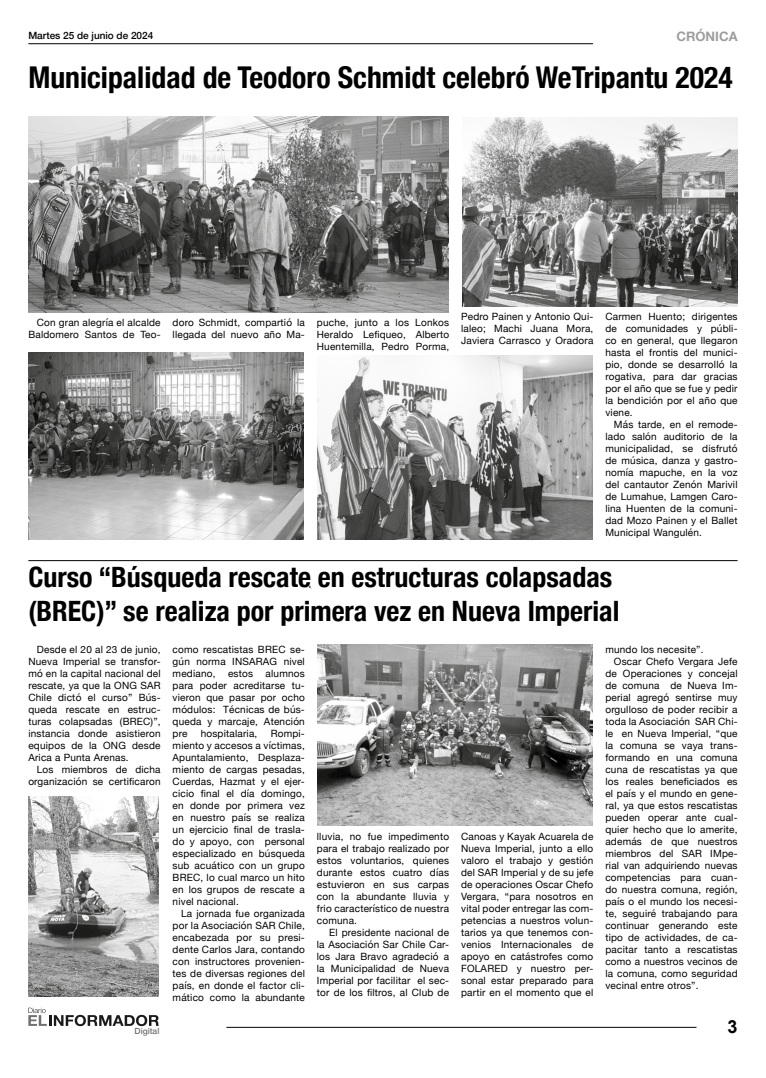
<style>
.page{position:relative;width:766px;height:1078px;background:#fff}
.page>*{position:absolute;margin:0;border:0;box-sizing:border-box;transform-origin:0 0}
.t1{font:700 condensed 30px "Helvetica Neue";color:#000}
.t2{font:700 condensed 28px/33.6px "Helvetica Neue";color:#000}
.t3{font:700 18px "Arial";color:#000}
.t4{font:700 13px "Helvetica Neue";color:#9d9d9c}
.t5{font:10px/12px "Helvetica Neue";letter-spacing:.02em;color:#000;text-align:justify}
.t6{font:500 10px "Helvetica Neue";color:#000}
.t7{font:500 8.5px "Helvetica Neue";color:#717170}
</style>
<div class="page">
<hr style="left:28px;top:43px;width:564px;height:1px;background:#000">
<hr style="left:226px;top:1026px;width:470px;height:1px;background:#000">
<svg style="left:28px;top:1007px;width:131px;height:18px"></svg>
<hr style="left:28px;top:560px;width:709px;height:1px;background:#000">
<img style="left:28px;top:117px;width:420px;height:195px">
<img style="left:462px;top:117px;width:275px;height:189px">
<img style="left:28px;top:352px;width:275px;height:187px">
<img style="left:317px;top:644px;width:275px;height:181px">
<img style="left:28px;top:796px;width:131px;height:200px">
<img style="left:317px;top:355px;width:275px;height:184px">
<p class="t6" style="left:28px;top:28px;width:126px">Martes 25 de junio de 2024</p>
<h3 class="t4" style="left:676px;top:27px;width:63px">CRÓNICA</h3>
<h1 class="t1" style="left:28px;top:52px;width:705px">Municipalidad de Teodoro Schmidt celebró WeTripantu 2024</h1>
<p class="t5" style="left:28px;top:317px;width:134px;text-align:right">Con gran alegría el alcalde<br>Baldomero Santos de Teo-</p>
<p class="t5" style="left:172px;top:317px;width:134px">doro Schmidt, compartió la llegada del nuevo año Ma-</p>
<p class="t5" style="left:317px;top:317px;width:134px">puche, junto a los Lonkos Heraldo Lefiqueo, Alberto Huentemilla, Pedro Porma,</p>
<p class="t5" style="left:461px;top:311px;width:134px">Pedro Painen y Antonio Qui&shy;laleo; Machi Juana Mora, Javiera Carrasco y Oradora</p>
<p class="t5" style="left:605px;top:311px;width:134px">Carmen Huento; dirigentes de comunidades y públi&shy;co en general, que llegaron hasta el frontis del munici&shy;pio, donde se desarrolló la rogativa, para dar gracias por el año que se fue y pedir la bendición por el año que viene.</p>
<p class="t5" style="left:605px;top:419px;width:134px;text-indent:8px">Más tarde, en el remode&shy;lado salón auditorio de la municipalidad, se disfrutó de música, danza y gastro&shy;nomía mapuche, en la voz del cantautor Zenón Marivil de Lumahue, Lamgen Caro&shy;lina Huenten de la comuni&shy;dad Mozo Painen y el Ballet Municipal Wangulén.</p>
<h2 class="t2" style="left:28px;top:558px;width:592px">Curso “Búsqueda rescate en estructuras colapsadas (BREC)” se realiza por primera vez en Nueva Imperial</h2>
<p class="t5" style="left:28px;top:644px;width:134px;text-indent:9px">Desde el 20 al 23 de junio, Nueva Imperial se transfor&shy;mó en la capital nacional del rescate, ya que la ONG SAR Chile dictó el curso” Bús&shy;queda rescate en estruc&shy;turas colapsadas (BREC)”, instancia donde asistieron equipos de la ONG desde Arica a Punta Arenas.</p>
<p class="t5" style="left:28px;top:764px;width:134px;text-align:right">Los miembros de dicha organización se certificaron</p>
<p class="t7" style="left:134px;top:1023px;width:26px">Digital</p>
<p class="t5" style="left:172px;top:644px;width:134px">como rescatistas BREC se&shy;gún norma INSARAG nivel mediano,</p>
<p class="t5" style="left:172px;top:668px;width:134px;text-indent:93px">alumnos para poder acreditarse tu&shy;vieron que pasar por ocho módulos: Técnicas de bús&shy;queda y marcaje, Atención pre</p>
<p class="t5" style="left:228px;top:668px;width:27px">estos</p>
<p class="t5" style="left:172px;top:728px;width:134px;text-indent:98px">Rompi&shy;miento y accesos a víctimas, Apuntalamiento, Desplaza&shy;miento de cargas pesadas, Cuerdas, Hazmat y el ejer&shy;cicio final el día domingo, en donde por primera vez en nuestro país se realiza un ejercicio final de trasla&shy;do y apoyo, con personal especializado en búsqueda sub acuático con un grupo BREC, lo cual marco un hito en los grupos de rescate a nivel nacional.</p>
<p class="t5" style="left:172px;top:908px;width:134px;text-indent:9px">La jornada fue organizada por la Asociación SAR Chile, encabezada por su presi&shy;dente Carlos Jara, contando con instructores provenien&shy;tes de diversas regiones del país, en donde el factor cli&shy;mático como la abundante</p>
<p class="t5" style="left:201px;top:728px;width:58px">hospitalaria,</p>
<p class="t5" style="left:317px;top:830px;width:134px">lluvia, no fue impedimento para el trabajo realizado por estos voluntarios, quienes durante estos cuatro días estuvieron en sus carpas con la abundante lluvia y frio característico de nuestra comuna.</p>
<p class="t5" style="left:317px;top:926px;width:134px;text-indent:12px">El presidente nacional de la Asociación Sar Chile Car&shy;los Jara Bravo agradeció a la Municipalidad de Nueva Imperial por facilitar el sec&shy;tor de los filtros, al Club de</p>
<p class="t5" style="left:461px;top:830px;width:134px">Canoas y Kayak Acuarela de Nueva Imperial, junto a ello valoro el trabajo y gestión del SAR Imperial y de su jefe de operaciones Oscar Chefo Vergara, “para nosotros en vital poder entregar las com&shy;petencias a nuestros volun&shy;tarios ya que tenemos con&shy;venios Internacionales de apoyo en catástrofes como FOLARED y nuestro per&shy;sonal estar preparado para partir en el momento que el</p>
<p class="t5" style="left:605px;top:644px;width:100px">mundo los necesite”.</p>
<p class="t5" style="left:613px;top:656px;width:125px">Oscar Chefo Vergara Jefe</p>
<p class="t5" style="left:605px;top:668px;width:134px">de Operaciones y concejal</p>
<p class="t5" style="left:605px;top:680px;width:134px">de comuna de Nueva Im-</p>
<p class="t5" style="left:605px;top:692px;width:134px">perial agregó sentirse muy</p>
<p class="t5" style="left:605px;top:704px;width:134px">orgulloso de poder recibir a</p>
<p class="t5" style="left:605px;top:716px;width:134px">toda la Asociación SAR Chi-</p>
<p class="t5" style="left:605px;top:728px;width:134px">le en Nueva Imperial, “que</p>
<p class="t5" style="left:605px;top:740px;width:134px">la comuna se vaya trans-</p>
<p class="t5" style="left:605px;top:752px;width:134px">formando en una comuna</p>
<p class="t5" style="left:605px;top:764px;width:134px">cuna de rescatistas ya que</p>
<p class="t5" style="left:605px;top:776px;width:134px">los reales beneficiados es</p>
<p class="t5" style="left:605px;top:788px;width:134px">el país y el mundo en gene-</p>
<p class="t5" style="left:605px;top:800px;width:134px">ral, ya que estos rescatistas</p>
<p class="t5" style="left:605px;top:812px;width:134px">pueden operar ante cual-</p>
<p class="t5" style="left:605px;top:824px;width:134px">quier hecho que lo amerite,</p>
<p class="t5" style="left:605px;top:836px;width:134px">además de que nuestros</p>
<p class="t5" style="left:605px;top:848px;width:134px">miembros del SAR IMpe-</p>
<p class="t5" style="left:605px;top:860px;width:134px">rial van adquiriendo nuevas</p>
<p class="t5" style="left:605px;top:872px;width:134px">competencias para cuan-</p>
<p class="t5" style="left:605px;top:884px;width:134px">do nuestra comuna, región,</p>
<p class="t5" style="left:605px;top:896px;width:134px">país o el mundo los necesi-</p>
<p class="t5" style="left:605px;top:908px;width:134px">te, seguiré trabajando para</p>
<p class="t5" style="left:605px;top:920px;width:134px">continuar generando este</p>
<p class="t5" style="left:605px;top:932px;width:134px">tipo de actividades, de ca-</p>
<p class="t5" style="left:605px;top:944px;width:134px">pacitar tanto a rescatistas</p>
<p class="t5" style="left:605px;top:956px;width:134px">como a nuestros vecinos de</p>
<p class="t5" style="left:605px;top:968px;width:134px">la comuna, como seguridad</p>
<p class="t5" style="left:605px;top:980px;width:95px">vecinal entre otros”.</p>
<h3 class="t3" style="left:727px;top:1014px;width:12px">3</h3>
</div>
